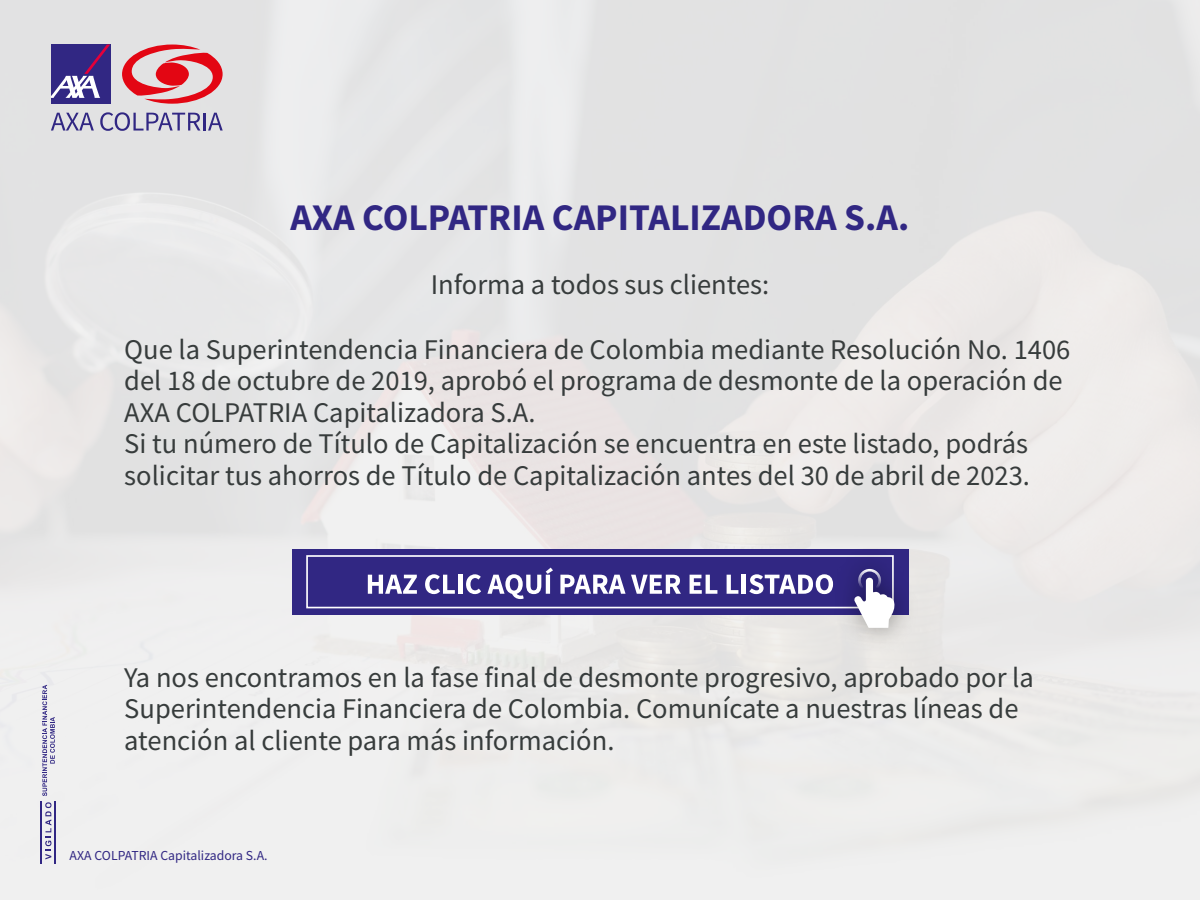
<style>
.page{position:relative;width:1200px;height:900px;background:#fff}
.page>*{position:absolute;margin:0;border:0;box-sizing:border-box;transform-origin:0 0}
.t1{font:700 37.6px "Source Sans Pro";color:#312783}
.t2{font:28.5px/31.5px "Source Sans Pro";color:#373c3c}
.t3{font:13.7px "Source Sans Pro";color:#312783}
</style>
<div class="page">
<img style="left:0;top:0;width:1200px;height:900px">
<svg style="left:42px;top:685px;width:13px;height:111px"></svg>
<svg style="left:45px;top:802px;width:6px;height:57px"></svg>
<hr style="left:54px;top:801px;width:2px;height:63px;background:#312783">
<hr style="left:40px;top:801px;width:1px;height:63px;background:#312783">
<svg style="left:51px;top:113px;width:43px;height:18px"></svg>
<svg style="left:100px;top:112px;width:123px;height:19px"></svg>
<div style="left:51px;top:45px;width:59px;height:59px;background:#312783"></div>
<svg style="left:51px;top:45px;width:59px;height:53px"></svg>
<svg style="left:122px;top:45px;width:101px;height:59px"></svg>
<div style="left:292px;top:549px;width:616px;height:66px;background:#312783"></div>
<div style="left:306px;top:555px;width:588px;height:53px;border:2px solid #fff"></div>
<img style="left:822px;top:536px;width:105px;height:124px">
<svg style="left:853px;top:569px;width:42px;height:59px"></svg>
<svg style="left:368px;top:575px;width:49px;height:19px"></svg>
<svg style="left:425px;top:574px;width:30px;height:20px"></svg>
<hr style="left:458px;top:575px;width:4px;height:19px;background:#fff">
<svg style="left:466px;top:574px;width:15px;height:20px"></svg>
<svg style="left:487px;top:568px;width:66px;height:31px"></svg>
<svg style="left:560px;top:575px;width:121px;height:19px"></svg>
<svg style="left:690px;top:575px;width:27px;height:19px"></svg>
<svg style="left:727px;top:575px;width:11px;height:19px"></svg>
<hr style="left:742px;top:575px;width:4px;height:19px;background:#fff">
<svg style="left:749px;top:574px;width:84px;height:20px"></svg>
<h1 class="t1" style="left:291px;top:192px;width:620px">AXA COLPATRIA CAPITALIZADORA S.A.</h1>
<p class="t2" style="left:431px;top:269px;width:340px">Informa a todos sus clientes:</p>
<p class="t2" style="left:124px;top:333px;width:948px">Que la Superintendencia Financiera de Colombia mediante Resolución No. 1406 del 18 de octubre de 2019, aprobó el programa de desmonte de la operación de AXA COLPATRIA Capitalizadora S.A.<br>Si tu número de Título de Capitalización se encuentra en este listado, podrás solicitar tus ahorros de Título de Capitalización antes del 30 de abril de 2023.</p>
<p class="t2" style="left:124px;top:662px;width:911px">Ya nos encontramos en la fase final de desmonte progresivo, aprobado por la<br>Superintendencia Financiera de Colombia. Comunícate a nuestras líneas de atención al cliente para más información.</p>
<p class="t3" style="left:70px;top:846px;width:199px">AXA COLPATRIA Capitalizadora S.A.</p>
</div>
